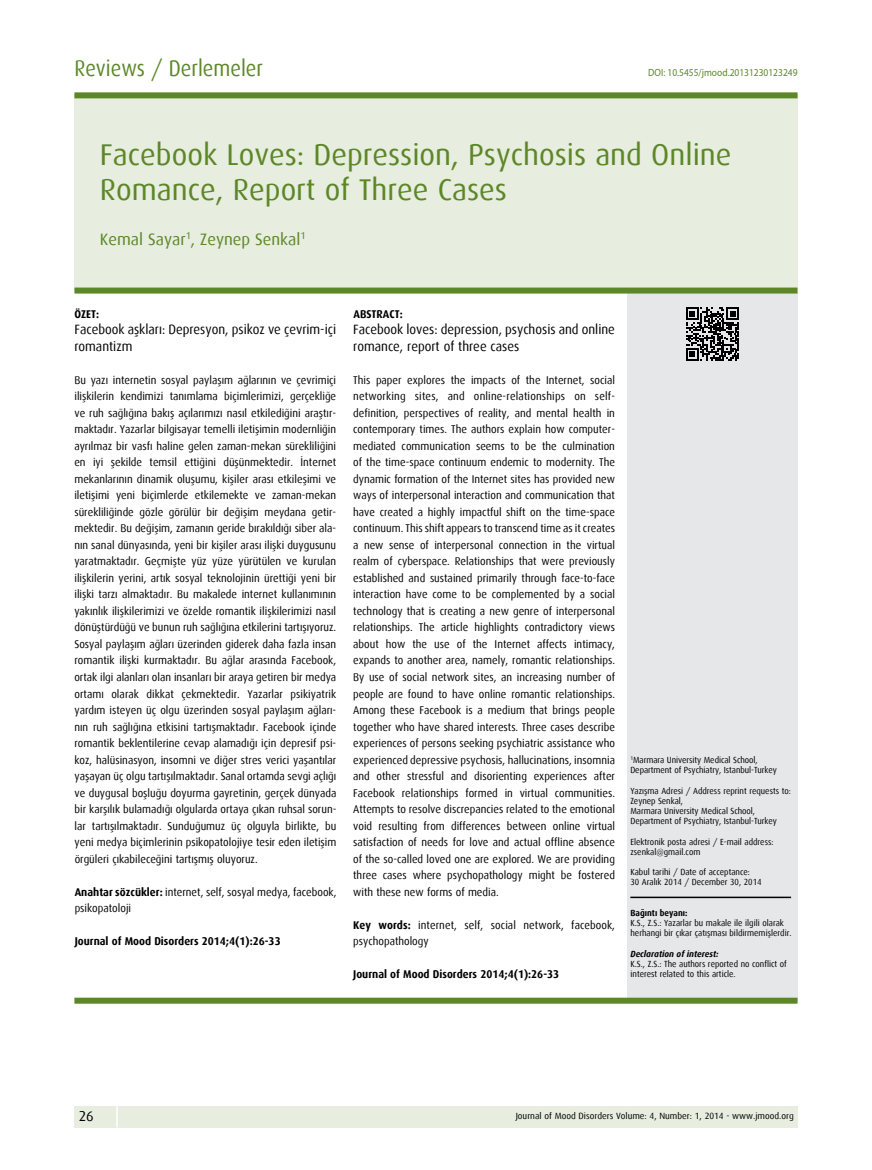
<style>
.page{position:relative;width:872px;height:1170px;background:#fff}
.page>*{position:absolute;margin:0;border:0;box-sizing:border-box;transform-origin:0 0}
.t1{font:30px/34.5px "Dax";color:#5c8727}
.t2{font:22.5px "Dax";color:#5c8727;scale:.9 1}
.t3{font:16.5px "Dax";color:#5c8727}
.t4{font:14.25px "Dax";color:#000}
.t5{font:13.5px/16.5px "Dax";color:#000;scale:.95 1}
.t6{font:11.25px/16.5px "Dax";color:#000;text-align:justify;scale:.95 1}
.t7{font:700 11.25px "Dax";color:#000;scale:.95 1}
.t8{font:10.5px "Myriad Pro";color:#5c8727;scale:.9 1}
.t9{font:9px "Dax";color:#000}
.t10{font:8.85px/10.2px "Dax";color:#000;scale:.95 1}
.t11{font:italic 700 8.85px "Dax";color:#000;scale:.95 1}
.t12{font:700 8.85px "Dax";color:#000;scale:.95 1}
.s1{font-weight:700}
</style>
<div class="page">
<div style="left:74px;top:1106px;width:723px;height:21px;background:#e7eddf"></div>
<hr style="left:116px;top:1106px;width:2px;height:21px;background:#fff">
<div style="left:74px;top:95px;width:723px;height:195px;background:#e7eddf"></div>
<div style="left:627px;top:292px;width:170px;height:708px;background:#e6e7e8"></div>
<div style="left:74px;top:92px;width:723px;height:6px;background:#5c8727"></div>
<div style="left:74px;top:997px;width:723px;height:6px;background:#5c8727"></div>
<div style="left:74px;top:287px;width:723px;height:6px;background:#5c8727"></div>
<hr style="left:630px;top:896px;width:161px;height:2px;background:#000">
<svg style="left:686px;top:307px;width:53px;height:53px"></svg>
<h2 class="t2" style="left:74px;top:56px;width:211px">Reviews / Derlemeler</h2>
<p class="t8" style="left:648px;top:66px;width:167px">DOI: 10.5455/jmood.20131230123249</p>
<h1 class="t1" style="left:100px;top:138px;width:633px">Facebook Loves: Depression, Psychosis and Online<br>Romance, Report of Three Cases</h1>
<h3 class="t3" style="left:100px;top:230px;width:207px">Kemal Sayar<sup>1</sup>, Zeynep Senkal<sup>1</sup></h3>
<p class="t7" style="left:74px;top:307px;width:27px">ÖZET:</p>
<p class="t5" style="left:74px;top:321px;width:277px">Facebook aşkları: Depresyon, psikoz ve çevrim-içi romantizm</p>
<p class="t6" style="left:74px;top:371px;width:277px">Bu yazı internetin sosyal paylaşım ağlarının ve çevrimiçi ilişkilerin kendimizi tanımlama biçimlerimizi, gerçekliğe ve ruh sağlığına bakış açılarımızı nasıl etkilediğini araştır&shy;maktadır. Yazarlar bilgisayar temelli iletişimin modernliğin ayrılmaz bir vasfı haline gelen zaman-mekan sürekliliğini en iyi şekilde temsil ettiğini düşünmektedir. İnternet mekanlarının dinamik oluşumu, kişiler arası etkileşimi ve iletişimi yeni biçimlerde etkilemekte ve zaman-mekan sürekliliğinde gözle görülür bir değişim meydana getir&shy;mektedir. Bu değişim, zamanın geride bırakıldığı siber ala&shy;nın sanal dünyasında, yeni bir kişiler arası ilişki duygusunu yaratmaktadır. Geçmişte yüz yüze yürütülen ve kurulan ilişkilerin yerini, artık sosyal teknolojinin ürettiği yeni bir ilişki tarzı almaktadır. Bu makalede internet kullanımının yakınlık ilişkilerimizi ve özelde romantik ilişkilerimizi nasıl dönüştürdüğü ve bunun ruh sağlığına etkilerini tartışıyoruz.<br>Sosyal paylaşım ağları üzerinden giderek daha fazla insan romantik ilişki kurmaktadır. Bu ağlar arasında Facebook, ortak ilgi alanları olan insanları bir araya getiren bir medya ortamı olarak dikkat çekmektedir. Yazarlar psikiyatrik yardım isteyen üç olgu üzerinden sosyal paylaşım ağları&shy;nın ruh sağlığına etkisini tartışmaktadır. Facebook içinde romantik beklentilerine cevap alamadığı için depresif psi&shy;koz, halüsinasyon, insomni ve diğer stres verici yaşantılar yaşayan üç olgu tartışılmaktadır. Sanal ortamda sevgi açlığı ve duygusal boşluğu doyurma gayretinin, gerçek dünyada bir karşılık bulamadığı olgularda ortaya çıkan ruhsal sorun&shy;lar tartışılmaktadır. Sunduğumuz üç olguyla birlikte, bu yeni medya biçimlerinin psikopatolojiye tesir eden iletişim örgüleri çıkabileceğini tartışmış oluyoruz.</p>
<p class="t6" style="left:75px;top:883px;width:277px"><span class="s1">Anahtar sözcükler:</span> internet, self, sosyal medya, facebook, psikopatoloji</p>
<p class="t7" style="left:75px;top:934px;width:218px">Journal of Mood Disorders 2014;4(1):26-33</p>
<p class="t7" style="left:353px;top:307px;width:53px">ABSTRACT:</p>
<p class="t5" style="left:353px;top:321px;width:277px">Facebook loves: depression, psychosis and online romance, report of three cases</p>
<p class="t6" style="left:353px;top:371px;width:277px">This paper explores the impacts of the Internet, social networking sites, and online-relationships on self&shy;definition, perspectives of reality, and mental health in contemporary times. The authors explain how computer&shy;mediated communication seems to be the culmination of the time-space continuum endemic to modernity. The dynamic formation of the Internet sites has provided new ways of interpersonal interaction and communication that have created a highly impactful shift on the time-space continuum. This shift appears to transcend time as it creates a new sense of interpersonal connection in the virtual realm of cyberspace. Relationships that were previously established and sustained primarily through face-to-face interaction have come to be complemented by a social technology that is creating a new genre of interpersonal relationships. The article highlights contradictory views about how the use of the Internet affects intimacy, expands to another area, namely, romantic relationships.<br>By use of social network sites, an increasing number of people are found to have online romantic relationships.<br>Among these Facebook is a medium that brings people together who have shared interests. Three cases describe experiences of persons seeking psychiatric assistance who experienced depressive psychosis, hallucinations, insomnia and other stressful and disorienting experiences after Facebook relationships formed in virtual communities.<br>Attempts to resolve discrepancies related to the emotional void resulting from differences between online virtual satisfaction of needs for love and actual offline absence of the so-called loved one are explored. We are providing three cases where psychopathology might be fostered with these new forms of media.</p>
<p class="t6" style="left:353px;top:916px;width:277px"><span class="s1">Key words:</span> internet, self, social network, facebook, psychopathology</p>
<p class="t7" style="left:353px;top:967px;width:218px">Journal of Mood Disorders 2014;4(1):26-33</p>
<p class="t10" style="left:630px;top:754px;width:156px"><sup>1</sup>Marmara University Medical School,<br>Department of Psychiatry, Istanbul-Turkey</p>
<p class="t10" style="left:630px;top:785px;width:170px">Ya-zış-ma Ad-re-si / Add-ress rep-rint re-qu-ests to:<br>Zeynep Senkal,<br>Marmara University Medical School, Department of Psychiatry, Istanbul-Turkey</p>
<p class="t10" style="left:630px;top:836px;width:152px">Elekt-ro-nik pos-ta ad-re-si / E-ma-il add-ress: zsenkal@gmail.com</p>
<p class="t10" style="left:630px;top:867px;width:140px">Ka-bul ta-ri-hi / Da-te of ac-cep-tan-ce:<br>30 Aralık 2014 / December 30, 2014</p>
<p class="t12" style="left:630px;top:907px;width:62px">Bağıntı beyanı:</p>
<p class="t10" style="left:630px;top:918px;width:171px">K.S., Z.S.: Yazarlar bu makale ile ilgili olarak herhangi bir çıkar çatışması bildirmemişlerdir.</p>
<p class="t11" style="left:630px;top:948px;width:94px">Declaration of interest:</p>
<p class="t10" style="left:630px;top:958px;width:166px">K.S., Z.S.: The authors reported no conflict of interest related to this article.</p>
<p class="t4" style="left:79px;top:1108px;width:17px">26</p>
<p class="t9" style="left:515px;top:1111px;width:280px">Journal of Mood Disorders Volume: 4, Number: 1, 2014 - www.jmood.org</p>
</div>
